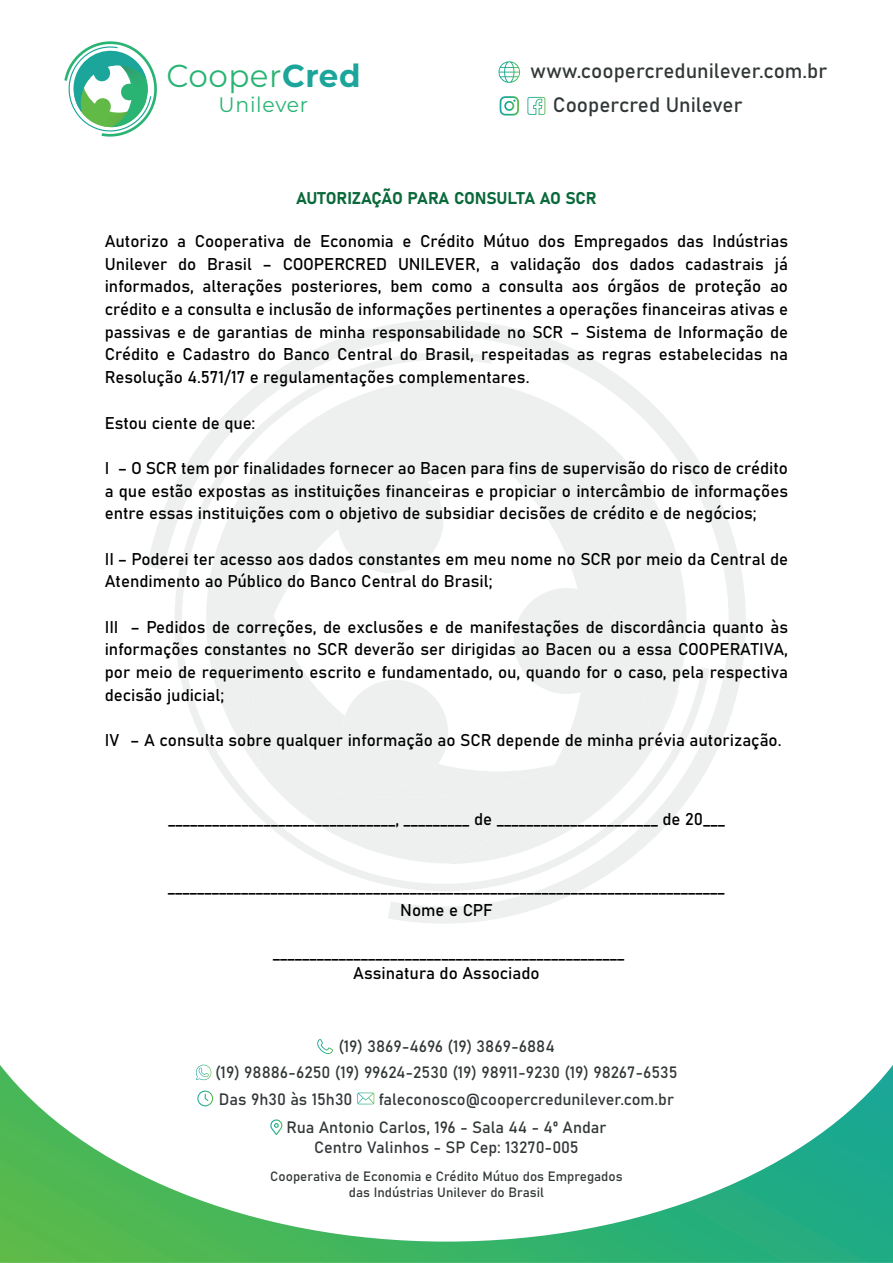
<style>
.page{position:relative;width:893px;height:1263px;background:#fff}
.page>*{position:absolute;margin:0;border:0;box-sizing:border-box;transform-origin:0 0}
.t1{font:31.65px "Montserrat";letter-spacing:.015em;color:#2ab474}
.t2{font:20.85px "Montserrat";letter-spacing:.035em;color:#2ab474}
.t3{font:20.7px/33.8px "Bahnschrift";color:#323738}
.t4{font:16.8px/22.6px "Bahnschrift";color:#000001;text-align:justify}
.t5{font:16.8px "Bahnschrift";letter-spacing:-.02em;color:#0a693a}
.t6{font:16.2px/26.7px "Bahnschrift";color:#323738}
.t7{font:13.35px/16px "Bahnschrift";color:#323738;text-align:center}
.s1{font-weight:700;color:#1ca59a}
</style>
<div class="page">
<svg style="left:147px;top:320px;width:599px;height:604px"></svg>
<svg style="left:166px;top:352px;width:543px;height:539px;fill:#eef0ef"></svg>
<svg style="left:317px;top:1039px;width:16px;height:15px"></svg>
<svg style="left:498px;top:61px;width:22px;height:22px"></svg>
<svg style="left:527px;top:97px;width:18px;height:18px"></svg>
<svg style="left:500px;top:96px;width:19px;height:20px"></svg>
<svg style="left:64px;top:41px;width:93px;height:96px"></svg>
<svg style="left:0;top:1065px;width:893px;height:198px"></svg>
<h1 class="t1" style="left:166px;top:54px;width:196px">Cooper<span class="s1">Cred</span></h1>
<p class="t2" style="left:218px;top:90px;width:91px">Unilever</p>
<p class="t3" style="left:553px;top:53px;width:276px;text-indent:-23px">www.coopercredunilever.com.br<br>Coopercred Unilever</p>
<p class="t5" style="left:296px;top:185px;width:302px">AUTORIZAÇÃO PARA CONSULTA AO SCR</p>
<p class="t4" style="left:105px;top:229px;width:685px">Autorizo a Cooperativa de Economia e Crédito Mútuo dos Empregados das Indústrias Unilever do Brasil – COOPERCRED UNILEVER, a validação dos dados cadastrais já informados, alterações posteriores, bem como a consulta aos órgãos de proteção ao crédito e a consulta e inclusão de informações pertinentes a operações financeiras ativas e passivas e de garantias de minha responsabilidade no SCR – Sistema de Informação de Crédito e Cadastro do Banco Central do Brasil, respeitadas as regras estabelecidas na Resolução 4.571/17 e regulamentações complementares.</p>
<p class="t4" style="left:105px;top:410px;width:152px">Estou ciente de que:</p>
<p class="t4" style="left:105px;top:455px;width:685px">I – O SCR tem por finalidades fornecer ao Bacen para fins de supervisão do risco de crédito a que estão expostas as instituições financeiras e propiciar o intercâmbio de informações entre essas instituições com o objetivo de subsidiar decisões de crédito e de negócios;</p>
<p class="t4" style="left:105px;top:546px;width:685px">II – Poderei ter acesso aos dados constantes em meu nome no SCR por meio da Central de<br>Atendimento ao Público do Banco Central do Brasil;</p>
<p class="t4" style="left:105px;top:614px;width:685px">III – Pedidos de correções, de exclusões e de manifestações de discordância quanto às informações constantes no SCR deverão ser dirigidas ao Bacen ou a essa COOPERATIVA, por meio de requerimento escrito e fundamentado, ou, quando for o caso, pela respectiva decisão judicial;</p>
<p class="t4" style="left:105px;top:728px;width:678px">IV – A consulta sobre qualquer informação ao SCR depende de minha prévia autorização.</p>
<p class="t4" style="left:168px;top:807px;width:559px">_______________________________, _________ de ______________________ de 20___</p>
<p class="t4" style="left:168px;top:875px;width:558px;text-align:center">____________________________________________________________________________<br>Nome e CPF</p>
<p class="t4" style="left:273px;top:942px;width:353px;line-height:20.2px;text-align:center">________________________________________________<br>Assinatura do Associado</p>
<p class="t6" style="left:215px;top:1031px;width:464px;text-indent:123px">(19) 3869-4696 (19) 3869-6884<br>(19) 98886-6250 (19) 99624-2530 (19) 98911-9230 (19) 98267-6535<br>Das 9h30 às 15h30</p>
<p class="t6" style="left:286px;top:1084px;width:389px;line-height:28.2px;text-indent:92px">faleconosco@coopercredunilever.com.br<br>Rua Antonio Carlos, 196 - Sala 44 - 4º Andar</p>
<p class="t6" style="left:314px;top:1132px;width:266px">Centro Valinhos - SP Cep: 13270-005</p>
<p class="t7" style="left:270px;top:1167px;width:354px">Cooperativa de Economia e Crédito Mútuo dos Empregados das Indústrias Unilever do Brasil</p>
</div>
